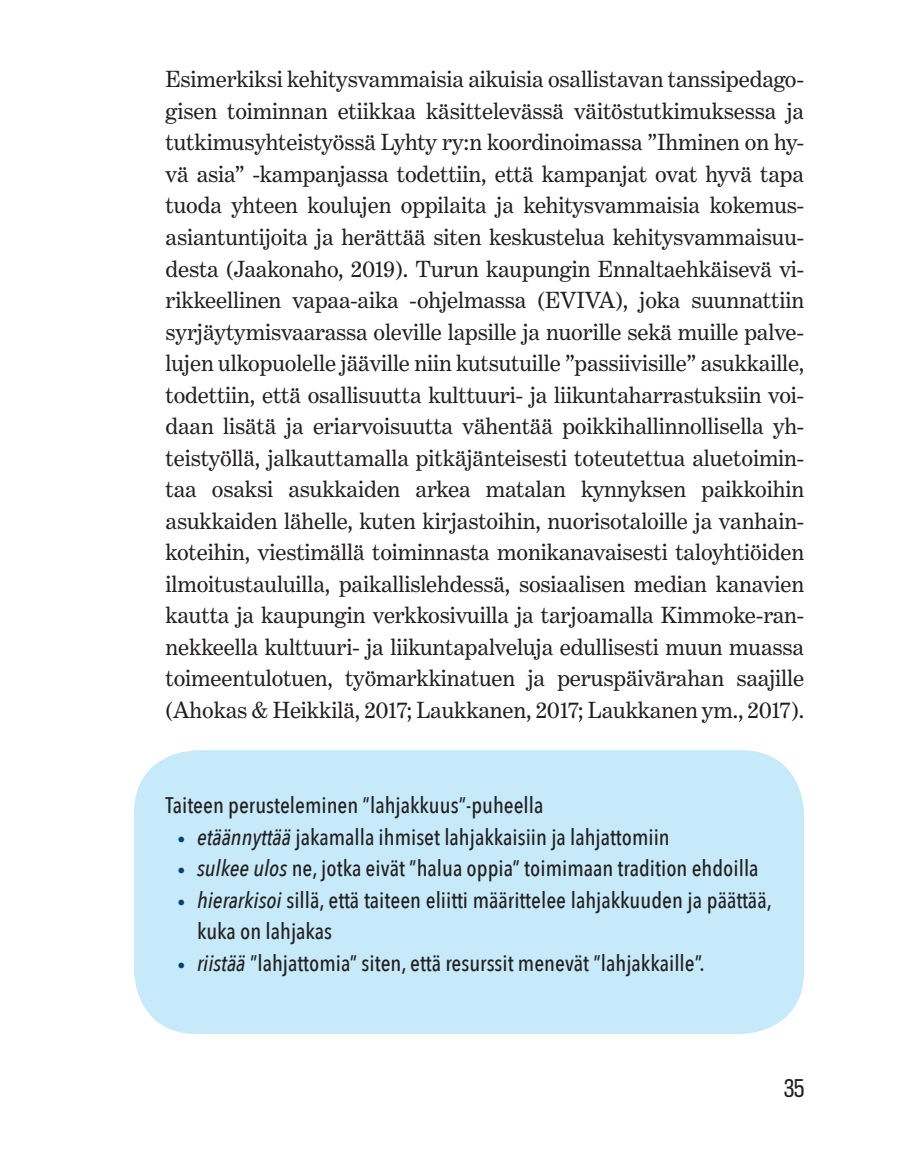
<style>
.page{position:relative;width:919px;height:1149px;background:#fff}
.page>*{position:absolute;margin:0;border:0;box-sizing:border-box;transform-origin:0 0}
.t1{font:23.62px/31.5px "Benton Modern Two";letter-spacing:-.005em;color:#231f20;text-align:justify}
.kupla_-_leipäteksti{font:500 22.5px/31.5px "Avenir Next Condensed";color:#231f20}
.t2{font:22.5px "Titling Gothic FB Cond";color:#231f20}
.s1{font-weight:400;font-size:15.75px;color:#004279}
.s2{font-style:italic}
</style>
<div class="page">
<div style="left:134px;top:750px;width:670px;height:283px;background:#c6eafa;border-radius:63px"></div>
<p class="t1" style="left:165px;top:64px;width:640px">Esimerkiksi kehitysvammaisia aikuisia osallistavan tanssipedago&shy;gisen toiminnan etiikkaa käsittelevässä väitöstutkimuksessa ja tutkimusyhteistyössä Lyhty ry:n koordinoimassa ”Ihminen on hy&shy;vä asia” -kampanjassa todettiin, että kampanjat ovat hyvä tapa tuoda yhteen koulujen oppilaita ja kehitysvammaisia kokemus&shy;asiantuntijoita ja herättää siten keskustelua kehitysvammaisuu&shy;desta (Jaakonaho, 2019). Turun kaupungin Ennaltaehkäisevä vi&shy;rikkeellinen vapaa-aika -ohjelmassa (EVIVA), joka suunnattiin syrjäytymisvaarassa oleville lapsille ja nuorille sekä muille palve&shy;lujen ulkopuolelle jääville niin kutsutuille ”passiivisille” asukkaille, todettiin, että osallisuutta kulttuuri- ja liikuntaharrastuksiin voi&shy;daan lisätä ja eriarvoisuutta vähentää poikkihallinnollisella yh&shy;teistyöllä, jalkauttamalla pitkäjänteisesti toteutettua aluetoimin&shy;taa osaksi asukkaiden arkea matalan kynnyksen paikkoihin asukkaiden lähelle, kuten kirjastoihin, nuorisotaloille ja vanhain&shy;koteihin, viestimällä toiminnasta monikanavaisesti taloyhtiöiden ilmoitustauluilla, paikallislehdessä, sosiaalisen median kanavien kautta ja kaupungin verkkosivuilla ja tarjoamalla Kimmoke-ran&shy;nekkeella kulttuuri- ja liikuntapalveluja edullisesti muun muassa toimeentulotuen, työmarkkinatuen ja peruspäivärahan saajille (Ahokas &amp; Heikkilä, 2017; Laukkanen, 2017; Laukkanen ym., 2017).</p>
<p class="kupla_-_leipäteksti" style="left:165px;top:789px;width:379px">Taiteen perusteleminen ”lahjakkuus”-puheella</p>
<p class="kupla_-_leipäteksti" style="left:177px;top:820px;width:494px"><span class="s1">•</span> <span class="s2">etäännyttää</span> jakamalla ihmiset lahjakkaisiin ja lahjattomiin</p>
<p class="kupla_-_leipäteksti" style="left:177px;top:852px;width:582px"><span class="s1">•</span> <span class="s2">sulkee ulos</span> ne, jotka eivät ”halua oppia” toimimaan tradition ehdoilla</p>
<p class="kupla_-_leipäteksti" style="left:197px;top:883px;width:576px;text-indent:-20px"><span class="s1">•</span> <span class="s2">hierarkisoi</span> sillä, että taiteen eliitti määrittelee lahjakkuuden ja päättää, kuka on lahjakas</p>
<p class="kupla_-_leipäteksti" style="left:177px;top:946px;width:528px"><span class="s1">•</span> <span class="s2">riistää</span> ”lahjattomia” siten, että resurssit menevät ”lahjakkaille”.</p>
<p class="t2" style="left:784px;top:1074px;width:21px">35</p>
</div>
